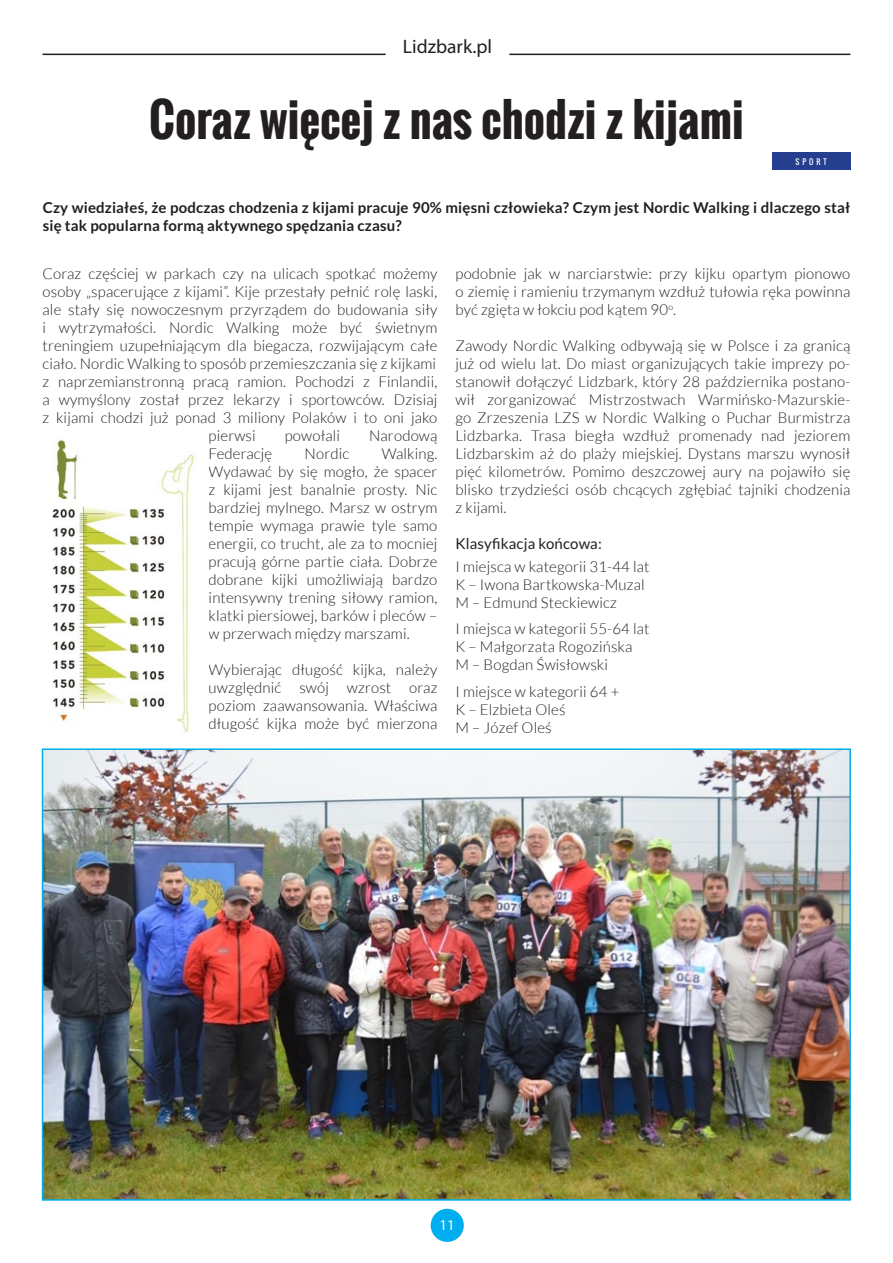
<style>
.page{position:relative;width:893px;height:1263px;background:#fff}
.page>*{position:absolute;margin:0;border:0;box-sizing:border-box;transform-origin:0 0}
.t1{font:700 45px "Oswald";color:#231f20}
.t2{font:19.5px "Myriad Pro";color:#231f20}
.t3{font:300 15px/18px "Lato";letter-spacing:.01em;color:#231f20;text-align:justify}
.t4{font:700 15px/18px "Lato";letter-spacing:.01em;color:#231f20}
.t5{font:15px "Lato";letter-spacing:.01em;color:#231f20}
.t6{font:15px "Myriad Pro";color:#fff}
.t7{font:7.5px "Oswald";letter-spacing:.4em;color:#fff}
</style>
<div class="page">
<hr style="left:43px;top:54px;width:343px;height:1px;background:#231f20">
<hr style="left:509px;top:54px;width:341px;height:1px;background:#231f20">
<div style="left:431px;top:1209px;width:33px;height:33px;background:#00aeef;border-radius:50%"></div>
<div style="left:772px;top:152px;width:78px;height:18px;background:#253f8e"></div>
<img style="left:45px;top:751px;width:803px;height:447px">
<div style="left:42px;top:748px;width:809px;height:453px;border:2px solid #00aeef"></div>
<img style="left:52px;top:439px;width:143px;height:294px">
<h2 class="t2" style="left:403px;top:35px;width:91px">Lidzbark.pl</h2>
<h1 class="t1" style="left:149px;top:86px;width:596px">Coraz więcej z nas chodzi z kijami</h1>
<p class="t7" style="left:795px;top:156px;width:33px">SPORT</p>
<p class="t4" style="left:43px;top:199px;width:809px">Czy wiedziałeś, że podczas chodzenia z kijami pracuje 90% mięsni człowieka? Czym jest Nordic Walking i dlaczego stał się tak popularna formą aktywnego spędzania czasu?</p>
<p class="t3" style="left:455px;top:265px;width:396px">podobnie jak w narciarstwie: przy kijku opartym pionowo o ziemię i ramieniu trzymanym wzdłuż tułowia ręka powinna być zgięta w łokciu pod kątem 90<sup>o</sup>.</p>
<p class="t3" style="left:455px;top:337px;width:396px">Zawody Nordic Walking odbywają się w Polsce i za granicą już od wielu lat. Do miast organizujących takie imprezy po&shy;stanowił dołączyć Lidzbark, który 28 października postano&shy;wił zorganizować Mistrzostwach Warmińsko-Mazurskie&shy;go Zrzeszenia LZS w Nordic Walking o Puchar Burmistrza Lidzbarka. Trasa biegła wzdłuż promenady nad jeziorem Lidzbarskim aż do plaży miejskiej. Dystans marszu wynosił pięć kilometrów. Pomimo deszczowej aury na pojawiło się blisko trzydzieści osób chcących zgłębiać tajniki chodzenia z kijami.</p>
<p class="t5" style="left:455px;top:535px;width:148px">Klasyfikacja końcowa:</p>
<p class="t3" style="left:455px;top:557px;width:196px;text-align:left">I miejsca w kategorii 31-44 lat<br>K – Iwona Bartkowska-Muzal<br>M – Edmund Steckiewicz</p>
<p class="t3" style="left:455px;top:620px;width:196px;text-align:left">I miejsca w kategorii 55-64 lat<br>K – Małgorzata Rogozińska<br>M – Bogdan Świsłowski</p>
<p class="t3" style="left:455px;top:682px;width:165px;text-align:left">I miejsce w kategorii 64 +<br>K – Elzbieta Oleś<br>M – Józef Oleś</p>
<p class="t3" style="left:43px;top:265px;width:396px">Coraz częściej w parkach czy na ulicach spotkać możemy</p>
<p class="t3" style="left:43px;top:283px;width:396px">osoby „spacerujące z kijami”. Kije przestały pełnić rolę laski,</p>
<p class="t3" style="left:43px;top:301px;width:396px">ale stały się nowoczesnym przyrządem do budowania siły</p>
<p class="t3" style="left:43px;top:319px;width:396px">i wytrzymałości. Nordic Walking może być świetnym</p>
<p class="t3" style="left:43px;top:337px;width:396px">treningiem uzupełniającym dla biegacza, rozwijającym całe</p>
<p class="t3" style="left:43px;top:355px;width:395px">ciało. Nordic Walking to sposób przemieszczania się z kijkami</p>
<p class="t3" style="left:43px;top:373px;width:396px">z naprzemianstronną pracą ramion. Pochodzi z Finlandii,</p>
<p class="t3" style="left:43px;top:391px;width:396px">a wymyślony został przez lekarzy i sportowców. Dzisiaj</p>
<p class="t3" style="left:43px;top:409px;width:396px">z kijami chodzi już ponad 3 miliony Polaków i to oni jako</p>
<p class="t3" style="left:209px;top:427px;width:49px">pierwsi</p>
<p class="t3" style="left:285px;top:427px;width:57px">powołali</p>
<p class="t3" style="left:369px;top:427px;width:70px">Narodową</p>
<p class="t3" style="left:209px;top:445px;width:65px">Federację</p>
<p class="t3" style="left:305px;top:445px;width:46px">Nordic</p>
<p class="t3" style="left:209px;top:445px;width:230px;text-indent:173px">Walking.<br>Wydawać by się mogło, że spacer z kijami jest banalnie prosty. Nic bardziej mylnego. Marsz w ostrym tempie wymaga prawie tyle samo energii, co trucht, ale za to mocniej pracują górne partie ciała. Dobrze dobrane kijki umożliwiają bardzo intensywny trening siłowy ramion, klatki piersiowej, barków i pleców – w przerwach między marszami.</p>
<p class="t3" style="left:209px;top:661px;width:230px">Wybierając długość kijka, należy uwzględnić swój wzrost oraz poziom zaawansowania. Właściwa długość kijka może być mierzona</p>
<p class="t6" style="left:439px;top:1215px;width:17px">11</p>
</div>
